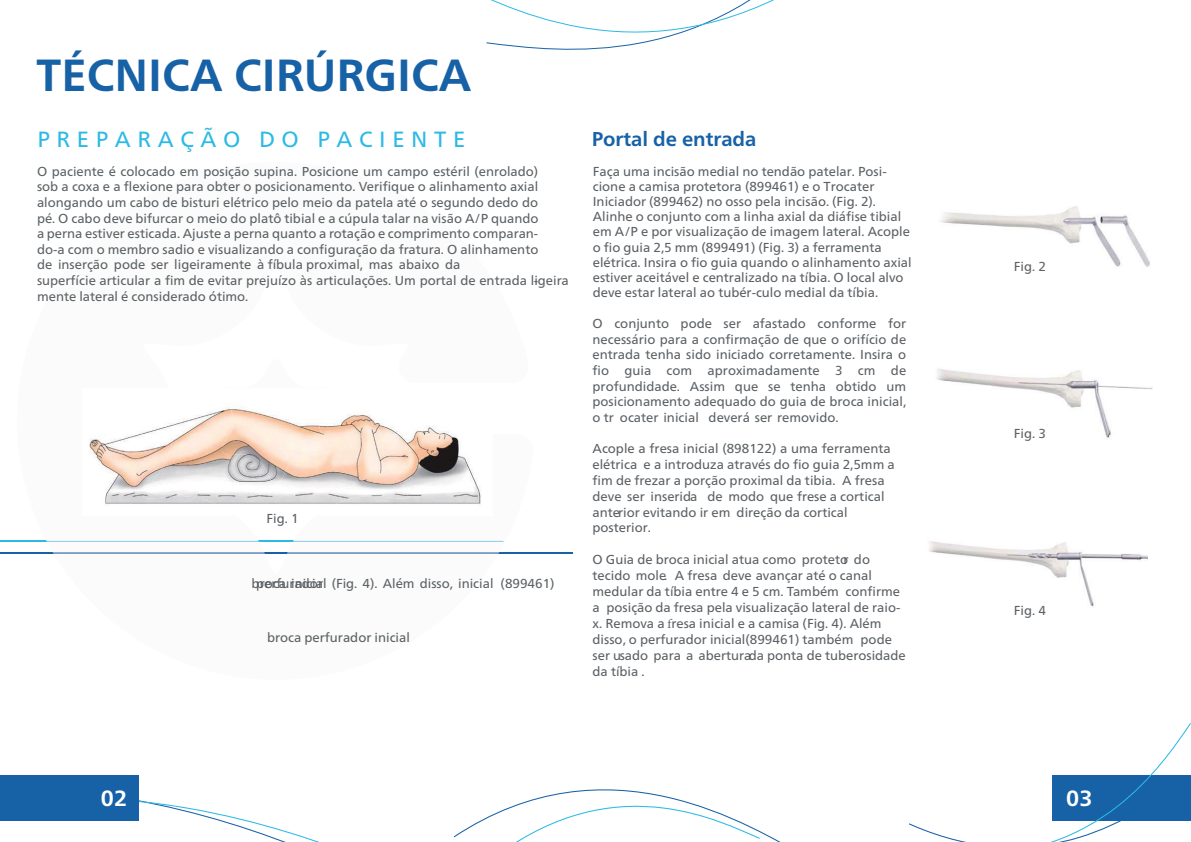
<style>
.page{position:relative;width:1191px;height:842px;background:#fff}
.page>*{position:absolute;margin:0;border:0;box-sizing:border-box;transform-origin:0 0}
.t1{font:700 45px "Frutiger Neue LT Com";color:#1761a6}
.t2{font:22px "Frutiger Neue LT Com";letter-spacing:.3em;color:#2cbae4}
.t3{font:700 22px "Frutiger Neue LT Com";color:#fff}
.t4{font:700 20px "Frutiger Neue LT Com";color:#1761a6}
.t5{font:13px/15.6px "Frutiger Neue LT Com";color:#5c6165}
.t6{font:13px/14.9px "Frutiger Neue LTW1 G";color:#5c6165}
.t7{font:13px "Frutiger Neue LTW1 G";color:#5b6063}
.s1{font-family:"Frutiger Neue LT Com"}
.s2{font-family:"Frutiger Neue LTW1 G"}
.s3{font-family:"Minion Pro"}
</style>
<div class="page">
<hr style="left:0;top:541px;width:503px;height:1px;background:#2cbae4">
<hr style="left:0;top:552px;width:572px;height:1px;background:#1761a6">
<svg style="left:46px;top:541px;width:457px;height:1px"></svg>
<svg style="left:53px;top:552px;width:446px;height:1px"></svg>
<svg style="left:486px;top:0;width:288px;height:50px"></svg>
<svg style="left:909px;top:723px;width:282px;height:119px"></svg>
<svg style="left:0;top:782px;width:781px;height:60px"></svg>
<div style="left:0;top:775px;width:138px;height:45px;background:#1761a6"></div>
<img style="left:89px;top:411px;width:392px;height:93px">
<img style="left:219px;top:408px;width:113px;height:75px">
<img style="left:940px;top:206px;width:210px;height:61px">
<img style="left:937px;top:369px;width:216px;height:69px">
<img style="left:929px;top:541px;width:218px;height:66px">
<h1 class="t1" style="left:36px;top:49px;width:437px">TÉCNICA CIRÚRGICA</h1>
<h2 class="t2" style="left:37px;top:126px;width:429px">PREPARAÇÃO DO PACIENTE</h2>
<p class="t5" style="left:37px;top:163px;width:533px">O paciente é colocado em posição supina. Posicione um campo estéril (enrolado)<br>sob a coxa e a flexione para obter o posicionamento. Verifique o alinhamento axial alongando um cabo de bisturi elétrico pelo meio da patela até o segundo dedo do<br>pé. O cabo deve bifurcar o meio do platô tibial e a cúpula talar na visão A/P quando<br>a perna estiver esticada. Ajuste a perna quanto a rotação e comprimento comparan&shy;do-a com o membro sadio e visualizando a configuração da fratura. O alinhamento<br>de inserção pode ser ligeiramente à fíbula proximal, mas abaixo da<br>superfície articular a fim de evitar prejuízo às articulações. Um portal de entrada ligeira</p>
<p class="t5" style="left:534px;top:272px;width:6px">-</p>
<p class="t5" style="left:37px;top:288px;width:213px">mente lateral é considerado ótimo.</p>
<p class="t5" style="left:266px;top:510px;width:34px">Fig. 1</p>
<p class="t5" style="left:252px;top:576px;width:304px">broca inicial (Fig. 4). Além disso, inicial (899461)</p>
<p class="t5" style="left:256px;top:576px;width:68px">perfurador</p>
<p class="t7" style="left:267px;top:630px;width:144px">broca perfurador inicial</p>
<h3 class="t4" style="left:591px;top:128px;width:166px">Portal de entrada</h3>
<p class="t5" style="left:593px;top:163px;width:295px">Faça uma incisão medial no tendão patelar. Posi-</p>
<p class="t6" style="left:593px;top:179px;width:285px"><span class="s1">cione</span> a camisa protetora (899461) e o Trocater<br>Iniciador (899462) no osso pela incisão. <span class="s1">(Fig. 2).</span></p>
<p class="t5" style="left:593px;top:209px;width:320px;line-height:15.1px">Alinhe o conjunto com a linha axial da diáfise tibial em A/P e por visualização de imagem lateral. Acople o fio guia 2,5 mm (899491) (Fig. 3) a ferramenta elétrica. Insira o fio guia quando o alinhamento axial estiver aceitável e centralizado na tíbia. O local alvo deve estar lateral ao tubér-culo medial da tíbia.</p>
<p class="t5" style="left:592px;top:315px;width:315px;text-align:justify">O conjunto pode ser afastado conforme for necessário para a confirmação de que o orifício de entrada tenha sido iniciado corretamente. Insira o fio guia com aproximadamente 3 cm de profundidade. Assim que se tenha obtido um posicionamento adequado do guia de broca inicial, o <span class="s2">t</span>r oca<span class="s2">ter</span> inicial deverá ser removido.</p>
<p class="t5" style="left:592px;top:441px;width:300px">Acople a fresa inicial (898122) a uma ferramenta</p>
<p class="t6" style="left:592px;top:457px;width:304px;line-height:15.8px"><span class="s1">elétrica</span> e a introduza através do fio guia 2,5mm a fim de frezar a porção proximal da tibia<span class="s1">.</span> A fresa</p>
<p class="t5" style="left:592px;top:488px;width:293px">deve ser inserid<span class="s2">a</span> de modo que <span class="s2">frese a cortical</span></p>
<p class="t6" style="left:592px;top:504px;width:256px;line-height:15.7px"><span class="s1">ante-rior</span> evitando ir em direção da cortical posterior.</p>
<p class="t6" style="left:592px;top:552px;width:279px"><span class="s1">O G</span>uia de broca inicial atua <span class="s1">como proteto</span>r <span class="s1">do</span></p>
<p class="t5" style="left:592px;top:568px;width:309px;line-height:15.9px">tecido mole<span class="s2">. A fresa</span> deve <span class="s2">avançar</span> até o canal medular da tíbia entre 4 e 5 cm. Também confirme a posição <span class="s2">da fresa pela</span> visualização lateral de raio&shy;x. Remova a <span class="s3">f</span>resa inicial e <span class="s2">a camisa (Fig. 4). Além</span></p>
<p class="t6" style="left:592px;top:632px;width:301px">disso, o perfurador inicial(899461) <span class="s1">também pode</span></p>
<p class="t5" style="left:592px;top:647px;width:315px;line-height:16.2px">ser usad<span class="s2">o</span> para a aberturada ponta de tuberosidade da tíbia <span class="s2">.</span></p>
<p class="t5" style="left:1014px;top:258px;width:34px">Fig. 2</p>
<p class="t5" style="left:1014px;top:425px;width:34px">Fig. 3</p>
<p class="t5" style="left:1014px;top:602px;width:34px">Fig. 4</p>
<h2 class="t3" style="left:101px;top:785px;width:28px">02</h2>
<h2 class="t3" style="left:1066px;top:785px;width:28px">03</h2>
</div>
